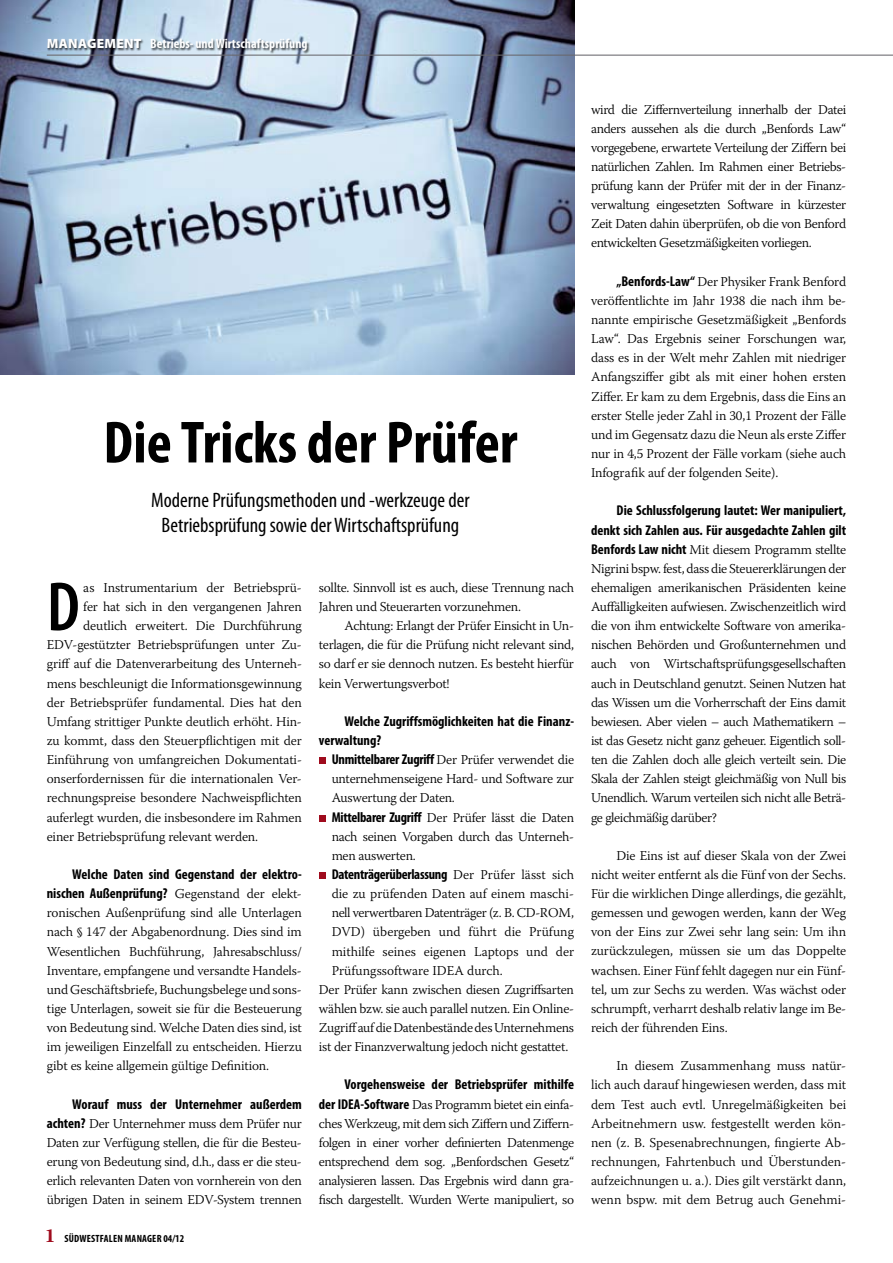
<style>
.page{position:relative;width:893px;height:1263px;background:#fff}
.page>*{position:absolute;margin:0;border:0;box-sizing:border-box;transform-origin:0 0}
.t1{font:600 condensed 70.35px "Myriad Pro";color:#000}
.t2{font:700 condensed 60px "Myriad Pro";color:#000}
.t3{font:condensed 21px/25.2px "Myriad Pro";color:#000;text-align:center}
.t4{font:700 condensed 14.25px/19.2px "Myriad Pro";color:#000;text-align:right}
.t5{font:300 13.5px/19.2px "Warnock Pro";letter-spacing:-.01em;color:#000;text-align:justify}
.t6{font:700 condensed 13.5px "Myriad Pro";color:#fff}
.t7{font:300 13.5px "Warnock Pro";letter-spacing:-.03em;color:#000}
.t8{font:700 condensed 10.5px "Myriad Pro";letter-spacing:.02em;color:#000}
.s1{font-weight:900;font-stretch:normal}
.s2{font-family:"Warnock Pro";font-weight:300;font-stretch:normal;font-size:13.5px}
.s3{font-family:"Myriad Pro";font-weight:700;font-stretch:condensed;font-size:14.25px}
.s4{font-family:"Warnock Pro";font-stretch:normal;font-size:19.5px;color:#9f0b1d}
</style>
<div class="page">
<img style="left:0;top:0;width:574px;height:374px">
<hr style="left:47px;top:55px;width:846px;height:1px;background:#68676c">
<div style="left:47px;top:39px;width:263px;height:15px;background:#000;opacity:.75"></div>
<div style="left:319px;top:757px;width:7px;height:7px;background:#9f0b1d"></div>
<div style="left:319px;top:815px;width:7px;height:6px;background:#9f0b1d"></div>
<div style="left:319px;top:872px;width:7px;height:7px;background:#9f0b1d"></div>
<p class="t6" style="left:47px;top:35px;width:262px"><span class="s1">MANAGEMENT</span> Betriebs- und Wirtschaftsprüfung</p>
<h2 class="t2" style="left:103px;top:405px;width:416px">Die Tricks der Prüfer</h2>
<h3 class="t3" style="left:151px;top:487px;width:320px">Moderne Prüfungsmethoden und -werkzeuge der<br>Betriebsprüfung sowie der Wirtschaftsprüfung</h3>
<h1 class="t1" style="left:47px;top:563px;width:35px">D</h1>
<p class="t5" style="left:83px;top:578px;width:220px">as Instrumentarium der Betriebsprü-</p>
<p class="t5" style="left:83px;top:597px;width:220px">fer hat sich in den vergangenen Jahren</p>
<p class="t5" style="left:83px;top:616px;width:220px">deutlich erweitert. Die Durchführung</p>
<p class="t5" style="left:47px;top:635px;width:257px">EDV-gestützter Betriebsprüfungen unter Zu-</p>
<p class="t5" style="left:47px;top:654px;width:257px">griff auf die Datenverarbeitung des Unterneh-</p>
<p class="t5" style="left:47px;top:673px;width:257px">mens beschleunigt die Informationsgewinnung</p>
<p class="t5" style="left:47px;top:692px;width:257px">der Betriebsprüfer fundamental. Dies hat den</p>
<p class="t5" style="left:47px;top:712px;width:257px">Umfang strittiger Punkte deutlich erhöht. Hin-</p>
<p class="t5" style="left:47px;top:731px;width:257px">zu kommt, dass den Steuerpflichtigen mit der</p>
<p class="t5" style="left:47px;top:750px;width:257px">Einführung von umfangreichen Dokumentati-</p>
<p class="t5" style="left:47px;top:769px;width:257px">onserfordernissen für die internationalen Ver-</p>
<p class="t5" style="left:47px;top:788px;width:257px">rechnungspreise besondere Nachweispflichten</p>
<p class="t5" style="left:47px;top:807px;width:257px">auferlegt wurden, die insbesondere im Rahmen</p>
<p class="t5" style="left:47px;top:826px;width:213px">einer Betriebsprüfung relevant werden.</p>
<p class="t4" style="left:47px;top:864px;width:257px">Welche Daten sind Gegenstand der elektro&shy;nischen Außenprüfung? <span class="s2">Gegenstand der elekt-</span></p>
<p class="t5" style="left:47px;top:903px;width:257px">ronischen Außenprüfung sind alle Unterlagen nach § 147 der Abgabenordnung. Dies sind im Wesentlichen Buchführung, Jahresabschluss/ Inventare, empfangene und versandte Handels&shy;und Geschäftsbriefe, Buchungsbelege und sons&shy;tige Unterlagen, soweit sie für die Besteuerung von Bedeutung sind. Welche Daten dies sind, ist im jeweiligen Einzelfall zu entscheiden. Hierzu gibt es keine allgemein gültige Definition.</p>
<p class="t4" style="left:72px;top:1094px;width:231px">Worauf muss der Unternehmer außerdem</p>
<p class="t5" style="left:47px;top:1113px;width:257px"><span class="s3">achten?</span> Der Unternehmer muss dem Prüfer nur Daten zur Verfügung stellen, die für die Besteu&shy;erung von Bedeutung sind, d.h., dass er die steu&shy;erlich relevanten Daten von vornherein von den übrigen Daten in seinem EDV-System trennen</p>
<p class="t8" style="left:45px;top:1231px;width:141px"><span class="s4">1</span> Südwestfalen Manager 04/12</p>
<p class="t5" style="left:319px;top:578px;width:257px">sollte. Sinnvoll ist es auch, diese Trennung nach<br>Jahren und Steuerarten vorzunehmen.</p>
<p class="t5" style="left:319px;top:616px;width:257px;text-indent:26px">Achtung: Erlangt der Prüfer Einsicht in Un&shy;terlagen, die für die Prüfung nicht relevant sind, so darf er sie dennoch nutzen. Es besteht hierfür kein Verwertungsverbot!</p>
<p class="t4" style="left:319px;top:711px;width:257px;text-align:left;text-indent:26px">Welche Zugriffsmöglichkeiten hat die Finanz&shy;verwaltung?</p>
<p class="t5" style="left:332px;top:750px;width:244px;text-align:left"><span class="s3">Unmittelbarer Zugriff</span> Der Prüfer verwendet die unternehmenseigene Hard- und Software zur Auswertung der Daten.<br><span class="s3">Mittelbarer Zugriff</span> Der Prüfer lässt die Daten nach seinen Vorgaben durch das Unterneh&shy;men auswerten.</p>
<p class="t4" style="left:332px;top:864px;width:244px">Datenträgerüberlassung <span class="s2">Der Prüfer lässt sich</span></p>
<p class="t5" style="left:332px;top:884px;width:244px">die zu prüfenden Daten auf einem maschi-</p>
<p class="t7" style="left:332px;top:905px;width:244px">nell verwertbaren Datenträger (z. B. CD-ROM,</p>
<p class="t5" style="left:332px;top:922px;width:244px">DVD) übergeben und führt die Prüfung</p>
<p class="t5" style="left:332px;top:941px;width:244px">mithilfe seines eigenen Laptops und der</p>
<p class="t5" style="left:332px;top:960px;width:173px">Prüfungssoftware IDEA durch.</p>
<p class="t5" style="left:319px;top:979px;width:257px">Der Prüfer kann zwischen diesen Zugriffsarten</p>
<p class="t5" style="left:319px;top:999px;width:257px">wählen bzw. sie auch parallel nutzen. Ein Online-</p>
<p class="t5" style="left:319px;top:1018px;width:257px">Zugriff auf die Datenbestände des Unternehmens</p>
<p class="t5" style="left:319px;top:1037px;width:251px">ist der Finanzverwaltung jedoch nicht gestattet.</p>
<p class="t4" style="left:344px;top:1075px;width:231px">Vorgehensweise der Betriebsprüfer mithilfe</p>
<p class="t5" style="left:319px;top:1094px;width:257px"><span class="s3">der IDEA-Software</span> Das Programm bietet ein einfa&shy;ches Werkzeug, mit dem sich Ziffern und Ziffern&shy;folgen in einer vorher definierten Datenmenge entsprechend dem sog. „Benfordschen Gesetz“ analysieren lassen. Das Ergebnis wird dann gra&shy;fisch dargestellt. Wurden Werte manipuliert, so</p>
<p class="t5" style="left:591px;top:99px;width:257px">wird die Ziffernverteilung innerhalb der Datei anders aussehen als die durch „Benfords Law“ vorgegebene, erwartete Verteilung der Ziffern bei natürlichen Zahlen. Im Rahmen einer Betriebs&shy;prüfung kann der Prüfer mit der in der Finanz&shy;verwaltung eingesetzten Software in kürzester Zeit Daten dahin überprüfen, ob die von Benford entwickelten Gesetzmäßigkeiten vorliegen.</p>
<p class="t5" style="left:591px;top:271px;width:257px;text-indent:26px"><span class="s3">„Benfords-Law“</span> Der Physiker Frank Benford veröffentlichte im Jahr 1938 die nach ihm be&shy;nannte empirische Gesetzmäßigkeit „Benfords Law“. Das Ergebnis seiner Forschungen war, dass es in der Welt mehr Zahlen mit niedriger Anfangsziffer gibt als mit einer hohen ersten Ziffer. Er kam zu dem Ergebnis, dass die Eins an erster Stelle jeder Zahl in 30,1 Prozent der Fälle und im Gegensatz dazu die Neun als erste Ziffer nur in 4,5 Prozent der Fälle vorkam (siehe auch Infografik auf der folgenden Seite).</p>
<p class="t4" style="left:591px;top:501px;width:257px">Die Schlussfolgerung lautet: Wer manipuliert, denkt sich Zahlen aus. Für ausgedachte Zahlen gilt</p>
<p class="t5" style="left:591px;top:539px;width:257px"><span class="s3">Benfords Law nicht</span> Mit diesem Programm stellte Nigrini bspw. fest, dass die Steuererklärungen der ehemaligen amerikanischen Präsidenten keine Auffälligkeiten aufwiesen. Zwischenzeitlich wird die von ihm entwickelte Software von amerika&shy;nischen Behörden und Großunternehmen und auch von Wirtschaftsprüfungsgesellschaften auch in Deutschland genutzt. Seinen Nutzen hat das Wissen um die Vorherrschaft der Eins damit bewiesen. Aber vielen – auch Mathematikern – ist das Gesetz nicht ganz geheuer. Eigentlich soll&shy;ten die Zahlen doch alle gleich verteilt sein. Die Skala der Zahlen steigt gleichmäßig von Null bis Unendlich. Warum verteilen sich nicht alle Beträ&shy;ge gleichmäßig darüber?</p>
<p class="t5" style="left:591px;top:845px;width:257px;text-indent:26px">Die Eins ist auf dieser Skala von der Zwei nicht weiter entfernt als die Fünf von der Sechs.<br>Für die wirklichen Dinge allerdings, die gezählt, gemessen und gewogen werden, kann der Weg von der Eins zur Zwei sehr lang sein: Um ihn zurückzulegen, müssen sie um das Doppelte wachsen. Einer Fünf fehlt dagegen nur ein Fünf&shy;tel, um zur Sechs zu werden. Was wächst oder schrumpft, verharrt deshalb relativ lange im Be&shy;reich der führenden Eins.</p>
<p class="t5" style="left:591px;top:1056px;width:257px;text-indent:26px">In diesem Zusammenhang muss natür&shy;lich auch darauf hingewiesen werden, dass mit dem Test auch evtl. Unregelmäßigkeiten bei Arbeitnehmern usw. festgestellt werden kön&shy;nen (z. B. Spesenabrechnungen, fingierte Ab&shy;rechnungen, Fahrtenbuch und Überstunden&shy;aufzeichnungen u. a.). Dies gilt verstärkt dann, wenn bspw. mit dem Betrug auch Genehmi-</p>
</div>
